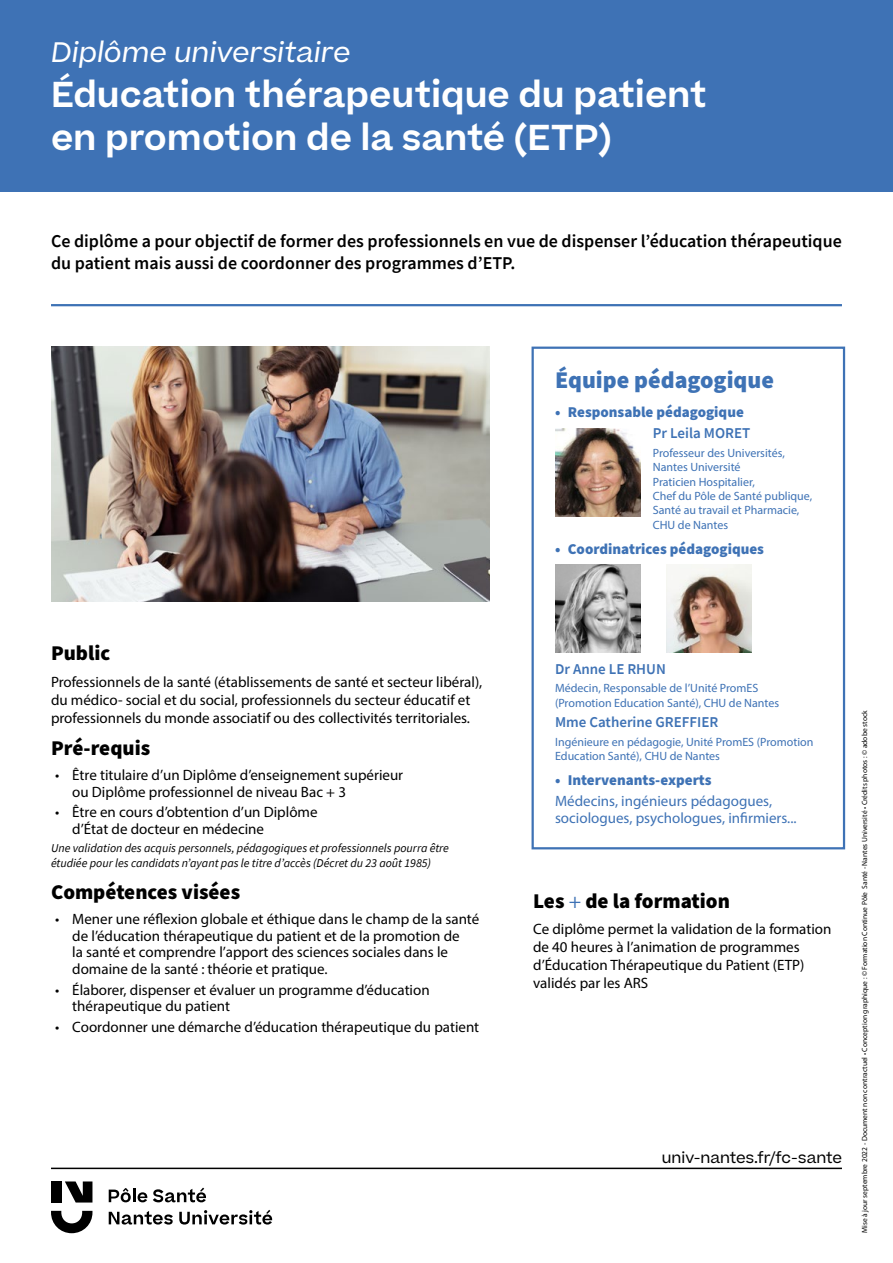
<style>
.page{position:relative;width:893px;height:1263px;background:#fff}
.page>*{position:absolute;margin:0;border:0;box-sizing:border-box;transform-origin:0 0}
.t1{font:600 34.5px/43.5px "Beatrice";color:#fff}
.t2{font:italic 27px "Beatrice";color:#fff}
.t3{font:900 24px "Source Sans Pro";color:#3e72b5}
.t4{font:900 21px "Source Sans Pro";color:#000}
.t5{font:600 18px/21.6px "Source Sans Pro";color:#000}
.t6{font:15px/16.5px "Myriad Pro";color:#000}
.t7{font:900 15px "Source Sans Pro";color:#3e72b5}
.t8{font:15px/16.5px "Myriad Pro";color:#3e72b5}
.t9{font:600 15px "Source Sans Pro";color:#3e72b5}
.t10{font:15px "Beatrice";color:#000}
.t11{font:12px/14.4px "Myriad Pro";color:#3e72b5}
.t12{font:italic 12px/14.4px "Source Sans Pro";color:#000}
.t13{font:7.5px "Myriad Pro";color:#000}
.s1{font-family:"Myriad Pro";font-weight:400;color:#3e72b5}
</style>
<div class="page">
<div style="left:0;top:0;width:893px;height:191px;background:#3e72b5"></div>
<img style="left:51px;top:347px;width:438px;height:255px">
<img style="left:555px;top:428px;width:85px;height:88px">
<img style="left:555px;top:564px;width:85px;height:88px">
<img style="left:666px;top:564px;width:85px;height:88px">
<hr style="left:51px;top:1167px;width:791px;height:2px;background:#000">
<svg style="left:51px;top:1211px;width:41px;height:22px"></svg>
<svg style="left:65px;top:1181px;width:27px;height:21px"></svg>
<div style="left:51px;top:1181px;width:10px;height:21px;background:#000"></div>
<svg style="left:109px;top:1211px;width:64px;height:13px"></svg>
<svg style="left:179px;top:1210px;width:93px;height:14px"></svg>
<svg style="left:109px;top:1188px;width:38px;height:14px"></svg>
<svg style="left:153px;top:1187px;width:53px;height:15px"></svg>
<hr style="left:51px;top:304px;width:791px;height:2px;background:#3e72b5">
<div style="left:531px;top:347px;width:314px;height:502px;border:2px solid #3e72b5"></div>
<h2 class="t2" style="left:51px;top:35px;width:301px">Diplôme universitaire</h2>
<h1 class="t1" style="left:51px;top:72px;width:657px">Éducation thérapeutique du patient en promotion de la santé (ETP)</h1>
<p class="t5" style="left:51px;top:230px;width:792px">Ce diplôme a pour objectif de former des professionnels en vue de dispenser l’éducation thérapeutique du patient mais aussi de coordonner des programmes d’ETP.</p>
<h3 class="t4" style="left:51px;top:638px;width:61px">Public</h3>
<p class="t6" style="left:51px;top:672px;width:433px;line-height:18px">Professionnels de la santé (établissements de santé et secteur libéral), du médico- social et du social, professionnels du secteur éducatif et professionnels du monde associatif ou des collectivités territoriales.</p>
<h3 class="t4" style="left:51px;top:733px;width:101px">Pré-requis</h3>
<p class="t6" style="left:72px;top:766px;width:332px;text-indent:-17px">• Être titulaire d’un Diplôme d’enseignement supérieur ou Diplôme professionnel de niveau Bac + 3</p>
<p class="t6" style="left:72px;top:804px;width:247px;text-indent:-17px">• Être en cours d’obtention d’un Diplôme d’État de docteur en médecine</p>
<p class="t12" style="left:51px;top:841px;width:399px">Une validation des acquis personnels, pédagogiques et professionnels pourra être étudiée pour les candidats n’ayant pas le titre d’accès (Décret du 23 août 1985)</p>
<h3 class="t4" style="left:51px;top:878px;width:191px">Compétences visées</h3>
<p class="t6" style="left:72px;top:911px;width:408px;text-indent:-17px">• Mener une réflexion globale et éthique dans le champ de la santé de l’éducation thérapeutique du patient et de la promotion de<br>la santé et comprendre l’apport des sciences sociales dans le domaine de la santé : théorie et pratique.</p>
<p class="t6" style="left:72px;top:981px;width:359px;text-indent:-17px">• Élaborer, dispenser et évaluer un programme d’éducation thérapeutique du patient</p>
<p class="t6" style="left:55px;top:1018px;width:425px">• Coordonner une démarche d’éducation thérapeutique du patient</p>
<h3 class="t3" style="left:555px;top:363px;width:220px">Équipe pédagogique</h3>
<p class="t7" style="left:555px;top:402px;width:190px">• Responsable pédagogique</p>
<p class="t9" style="left:653px;top:423px;width:99px">Pr Leila MORET</p>
<p class="t11" style="left:653px;top:445px;width:161px">Professeur des Universités,<br>Nantes Université<br>Praticien Hospitalier,<br>Chef du Pôle de Santé publique,<br>Santé au travail et Pharmacie,<br>CHU de Nantes</p>
<p class="t7" style="left:555px;top:538px;width:211px">• Coordinatrices pédagogiques</p>
<p class="t9" style="left:555px;top:659px;width:112px">Dr Anne LE RHUN</p>
<p class="t11" style="left:555px;top:681px;width:226px">Médecin, Responsable de l’Unité PromES (Promotion Education Santé), CHU de Nantes</p>
<p class="t9" style="left:555px;top:712px;width:165px">Mme Catherine GREFFIER</p>
<p class="t11" style="left:555px;top:735px;width:260px">Ingénieure en pédagogie, Unité PromES (Promotion<br>Education Santé), CHU de Nantes</p>
<p class="t7" style="left:555px;top:770px;width:158px">• Intervenants-experts</p>
<p class="t8" style="left:555px;top:793px;width:243px">Médecins, ingénieurs pédagogues, sociologues, psychologues, infirmiers...</p>
<h3 class="t4" style="left:533px;top:886px;width:198px">Les <span class="s1">+</span> de la formation</h3>
<p class="t6" style="left:533px;top:920px;width:300px;line-height:18px">Ce diplôme permet la validation de la formation de 40 heures à l’animation de programmes d’Éducation Thérapeutique du Patient (ETP) validés par les ARS</p>
<p class="t10" style="left:662px;top:1147px;width:182px">univ-nantes.fr/fc-sante</p>
<p class="t13" style="left:860px;top:1233px;width:524px;rotate:-90deg">Mise à jour septembre 2022 - Document non contractuel • Conception graphique : © Formation Continue Pôle Santé - Nantes Université • Crédits photos : © adobe stock</p>
</div>
